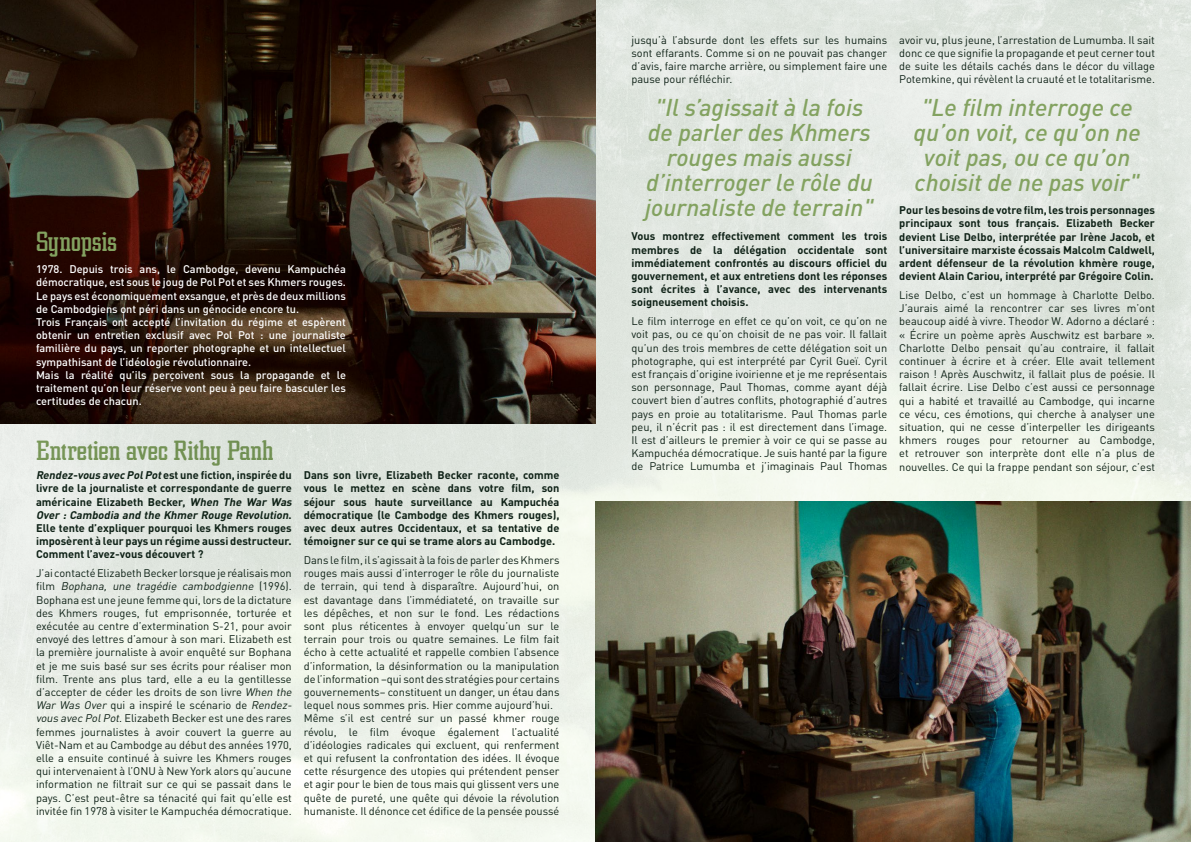
<style>
.page{position:relative;width:1191px;height:842px;background:#fff}
.page>*{position:absolute;margin:0;border:0;box-sizing:border-box;transform-origin:0 0}
.t1{font:27.5px "greca";letter-spacing:-.02em;color:#83a260}
.t2{font:italic 500 24px/25px "DIN Pro";color:#83a260;text-align:center}
.t3{font:11px/13.2px "DIN Pro";color:#0e2116;text-align:justify}
.t4{font:700 11px/13.2px "DIN Pro";color:#0e2116;text-align:justify}
.t5{font:500 11px/13.2px "DIN Pro";color:#fff}
.s1{font-style:italic}
</style>
<div class="page">
<img style="left:0;top:0;width:1191px;height:842px">
<img style="left:0;top:0;width:595px;height:424px">
<img style="left:595px;top:502px;width:596px;height:340px">
<h1 class="t1" style="left:36px;top:227px;width:83px">Synopsis</h1>
<p class="t5" style="left:36px;top:261px;width:311px">1978. Depuis trois ans, le Cambodge, devenu Kampuchéa démocratique, est sous le joug de Pol Pot et ses Khmers rouges.<br>Le pays est économiquement exsangue, et près de deux millions de Cambodgiens ont péri dans un génocide encore tu.<br>Trois Français ont accepté l’invitation du régime et espèrent obtenir un entretien exclusif avec Pol Pot : une journaliste familière du pays, un reporter photographe et un intellectuel sympathisant de l’idéologie révolutionnaire.<br>Mais la réalité qu’ils perçoivent sous la propagande et le traitement qu’on leur réserve vont peu à peu faire basculer les certitudes de chacun.</p>
<h1 class="t1" style="left:36px;top:435px;width:239px">Entretien avec Rithy Panh</h1>
<p class="t4" style="left:36px;top:467px;width:260px;text-align:left"><span class="s1">Rendez-vous avec PolPot</span>est une fiction, inspirée du livre de la journaliste et correspondante de guerre américaine Elizabeth Becker, <span class="s1">When The War Was Over:Cambodia and the KhmerRouge Revolution</span>.<br>Elle tente d’expliquer pourquoi les Khmers rouges imposèrent à leur pays un régime aussi destructeur.<br>Comment l’avez-vous découvert ?</p>
<p class="t3" style="left:36px;top:566px;width:260px;text-align:left">J’ai contacté Elizabeth Becker lorsque je réalisais mon fi l m <span class="s1">Bophana, une tragédie cambodgienne</span> ( 1 9 9 6 ) .<br>Bophana est une jeune femme qui, lors de la dictature des Khmers rouges, fut emprisonnée, torturée et exécutée au centre d’extermination S-21, pour avoir envoyé des lettres d’amour à son mari. Elizabeth est la première journaliste à avoir enquêté sur Bophana et je me suis basé sur ses écrits pour réaliser mon film. Trente ans plus tard, elle a eu la gentillesse d’accepter de céder les droits de son livre <span class="s1">When the War Was Over</span> qui a inspiré le scénario de <span class="s1">Rendez&shy;vous avec PolPot</span>. Elizabeth Becker est une des rares femmes journalistes à avoir couvert la guerre au Viêt-Nam et au Cambodge au début des années 1970, elle a ensuite continué à suivre les Khmers rouges qui intervenaient à l’ONU à New York alors qu’aucune information ne filtrait sur ce qui se passait dans le pays. C’est peut-être sa ténacité qui fait qu’elle est invitée fin 1978 à visiter le Kampuchéa démocratique.</p>
<p class="t4" style="left:304px;top:467px;width:257px">Dans son livre, Elizabeth Becker raconte, comme vous le mettez en scène dans votre film, son séjour sous haute surveillance au Kampuchéa démocratique (le Cambodge des Khmers rouges), avec deux autres Occidentaux, et sa tentative de témoigner sur ce qui se trame alors au Cambodge.</p>
<p class="t3" style="left:304px;top:552px;width:257px;text-align:left">Dans le film, il s’agissait à la fois de parler des Khmers rouges mais aussi d’interroger le rôle du journaliste de terrain, qui tend à disparaître. Aujourd’hui, on est davantage dans l’immédiateté, on travaille sur les dépêches, et non sur le fond. Les rédactions sont plus réticentes à envoyer quelqu’un sur le terrain pour trois ou quatre semaines. Le film fait écho à cette actualité et rappelle combien l’absence d’information, la désinformation ou la manipulation de l’information –qui sont des stratégies pour certains gouvernements– constituent un danger, un étau dans lequel nous sommes pris. Hier comme aujourd’hui.<br>Même s’il est centré sur un passé khmer rouge révolu, le film évoque également l’actualité d’idéologies radicales qui excluent, qui renferment et qui refusent la confrontation des idées. Il évoque cette résurgence des utopies qui prétendent penser et agir pour le bien de tous mais qui glissent vers une quête de pureté, une quête qui dévoie la révolution humaniste. Il dénonce cet édifice de la pensée poussé</p>
<p class="t3" style="left:631px;top:32px;width:257px">jusqu’à l’absurde dont les effets sur les humains sont effarants. Comme si on ne pouvait pas changer d’avis, faire marche arrière, ou simplement faire une pause pour réfléchir.</p>
<h2 class="t2" style="left:645px;top:92px;width:230px">"Il s’agissait à la fois de parler des Khmers rouges mais aussi d’interroger le rôle du journaliste de terrain"</h2>
<p class="t4" style="left:631px;top:228px;width:257px">Vous montrez effectivement comment les trois membres de la délégation occidentale sont immédiatement confrontés au discours officiel du gouvernement, et aux entretiens dont les réponses sont écrites à l’avance, avec des intervenants soigneusement choisis.</p>
<p class="t3" style="left:631px;top:314px;width:257px">Le film interroge en effet ce qu’on voit, ce qu’on ne voit pas, ou ce qu’on choisit de ne pas voir. Il fallait qu’un des trois membres de cette délégation soit un photographe, qui est interprété par Cyril Gueï. Cyril est français d’origine ivoirienne et je me représentais son personnage, Paul Thomas, comme ayant déjà couvert bien d’autres conflits, photographié d’autres pays en proie au totalitarisme. Paul Thomas parle peu, il n’écrit pas : il est directement dans l’image.<br>Il est d’ailleurs le premier à voir ce qui se passe au Kampuchéa démocratique. Je suis hanté par la figure de Patrice Lumumba et j’imaginais Paul Thomas</p>
<p class="t3" style="left:899px;top:32px;width:257px">avoir vu, plus jeune, l’arrestation de Lumumba. Il sait donc ce que signifie la propagande et peut cerner tout de suite les détails cachés dans le décor du village Potemkine, qui révèlent la cruauté et le totalitarisme.</p>
<h2 class="t2" style="left:913px;top:92px;width:229px">"Le film interroge ce qu’on voit, ce qu’on ne voit pas, ou ce qu’on choisit de ne pas voir"</h2>
<p class="t4" style="left:899px;top:202px;width:257px">Pour les besoins de votre film, les trois personnages principaux sont tous français. Elizabeth Becker devient Lise Delbo, interprétée par Irène Jacob, et l’universitaire marxiste écossais Malcolm Caldwell, ardent défenseur de la révolution khmère rouge, devient Alain Cariou, interprété par Grégoire Colin.</p>
<p class="t3" style="left:899px;top:287px;width:257px">Lise Delbo, c’est un hommage à Charlotte Delbo.<br>J’aurais aimé la rencontrer car ses livres m’ont beaucoup aidé à vivre. Theodor W. Adorno a déclaré : « Écrire un poème après Auschwitz est barbare ».<br>Charlotte Delbo pensait qu’au contraire, il fallait continuer à écrire et à créer. Elle avait tellement raison ! Après Auschwitz, il fallait plus de poésie. Il fallait écrire. Lise Delbo c’est aussi ce personnage qui a habité et travaillé au Cambodge, qui incarne ce vécu, ces émotions, qui cherche à analyser une situation, qui ne cesse d’interpeller les dirigeants khmers rouges pour retourner au Cambodge, et retrouver son interprète dont elle n’a plus de nouvelles. Ce qui la frappe pendant son séjour, c’est</p>
</div>
